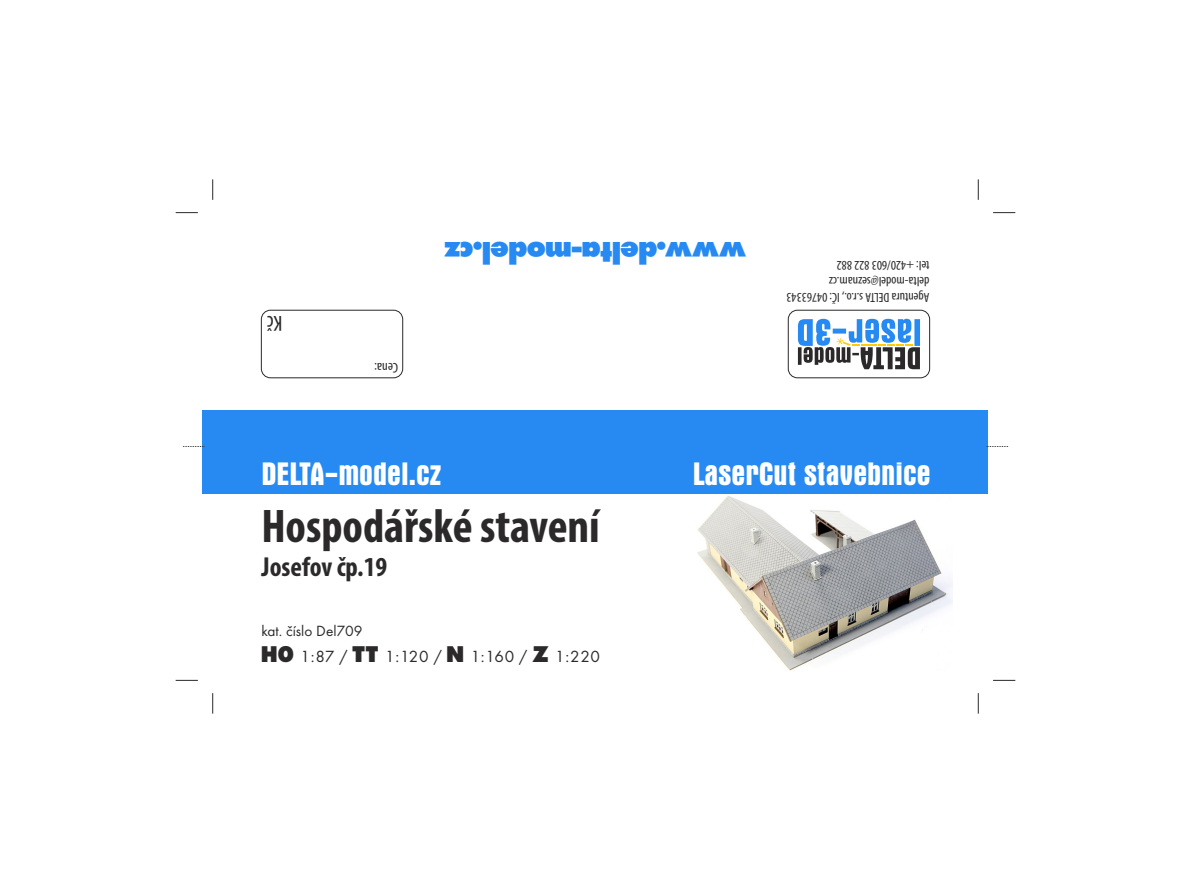
<style>
.page{position:relative;width:1191px;height:893px;background:#fff}
.page>*{position:absolute;margin:0;border:0;box-sizing:border-box;transform-origin:0 0}
.t1{font:700 condensed 47.4px "Myriad Pro";color:#2b2929}
.t2{font:700 condensed 33px "Aurora BT";color:#fff}
.t3{font:700 31.05px "Futura PEE Extr";color:#268af2}
.t4{font:700 condensed 27.6px "Myriad Pro";color:#2b2929}
.t5{font:condensed 21.9px "Myriad Pro";color:#2b2929}
.t6{font:16.8px "Futura TEE";letter-spacing:.045em;color:#2b2929}
.t7{font:15.3px "Futura TEE";color:#2b2929}
.t8{font:condensed 14.1px "Myriad Pro";color:#2b2929}
.t9{font:condensed 13.35px/15.8px "Myriad Pro";color:#2b2929}
.s1{font-family:"Futura PEE Extr";font-weight:700;font-size:23.7px}
</style>
<div class="page">
<img style="left:697px;top:496px;width:255px;height:175px">
<div style="left:203px;top:411px;width:785px;height:83px;background:#268af2"></div>
<svg style="left:182px;top:446px;width:22px;height:1px"></svg>
<svg style="left:986px;top:446px;width:23px;height:1px"></svg>
<div style="left:788px;top:310px;width:142px;height:68px;border:1px solid #2b2929;border-radius:9px"></div>
<svg style="left:798px;top:319px;width:122px;height:50px"></svg>
<div style="left:261px;top:310px;width:142px;height:68px;border:1px solid #2b2929;border-radius:9px"></div>
<svg style="left:212px;top:179px;width:1px;height:21px"></svg>
<svg style="left:212px;top:693px;width:1px;height:21px"></svg>
<svg style="left:977px;top:179px;width:1px;height:21px"></svg>
<svg style="left:977px;top:693px;width:1px;height:21px"></svg>
<svg style="left:176px;top:212px;width:22px;height:1px"></svg>
<svg style="left:993px;top:212px;width:22px;height:1px"></svg>
<svg style="left:176px;top:680px;width:22px;height:1px"></svg>
<svg style="left:993px;top:680px;width:22px;height:1px"></svg>
<h3 class="t5" style="left:283px;top:332px;width:17px;rotate:-180deg">Kč</h3>
<p class="t8" style="left:398px;top:373px;width:25px;rotate:-180deg">Cena:</p>
<h3 class="t3" style="left:746px;top:265px;width:303px;rotate:-180deg">www.delta-model.cz</h3>
<p class="t9" style="left:929px;top:304px;width:145px;rotate:-180deg">Agentura DELTA s .o.r ., IČ: 04763343 delta-model@seznam.cz<br>tel: +420/603 822 882</p>
<h2 class="t2" style="left:261px;top:460px;width:182px">DELTA-model.cz</h2>
<h1 class="t1" style="left:261px;top:506px;width:340px">Hospodářské stavení</h1>
<h3 class="t4" style="left:262px;top:556px;width:127px">Josefov čp.19</h3>
<p class="t7" style="left:261px;top:624px;width:103px">kat. číslo Del709</p>
<p class="t6" style="left:261px;top:649px;width:340px"><span class="s1">H0</span> 1:87 / <span class="s1">TT</span> 1:120 / <span class="s1">N</span> 1:160 / <span class="s1">Z</span> 1:220</p>
<h2 class="t2" style="left:692px;top:460px;width:239px">LaserCut stavebnice</h2>
</div>
